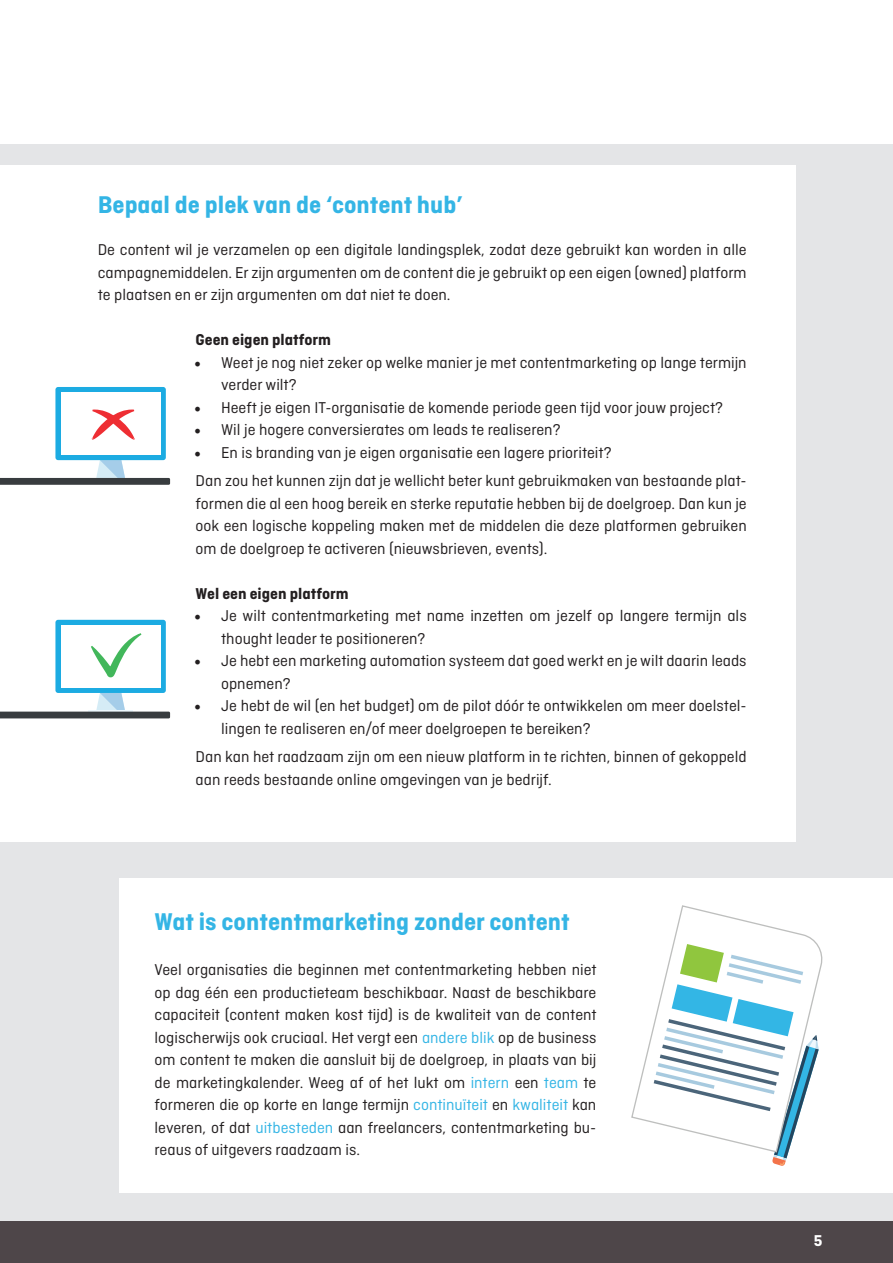
<style>
.page{position:relative;width:893px;height:1263px;background:#fff}
.page>*{position:absolute;margin:0;border:0;box-sizing:border-box;transform-origin:0 0}
.t1{font:700 25.5px "Ciutadella";color:#34b5e5}
.t2{font:16.5px/22.5px "Ciutadella";color:#231f20}
.t3{font:700 16.5px "Ciutadella";color:#231f20}
.t4{font:700 16.5px "Ciutadella";color:#fff}
.s1{font-family:"Minion Pro";font-size:18px}
.s2{color:#34b5e5}
</style>
<div class="page">
<div style="left:0;top:1220px;width:893px;height:43px;background:#4e4649"></div>
<div style="left:0;top:144px;width:893px;height:1076px;background:#e4e5e7"></div>
<div style="left:0;top:166px;width:795px;height:676px;background:#fff"></div>
<div style="left:120px;top:878px;width:773px;height:315px;background:#fff"></div>
<svg style="left:631px;top:905px;width:192px;height:218px"></svg>
<svg style="left:654px;top:944px;width:165px;height:222px"></svg>
<div style="left:55px;top:620px;width:111px;height:73px;background:#1cabe2;border-radius:3px"></div>
<div style="left:61px;top:625px;width:99px;height:62px;background:#fff"></div>
<svg style="left:91px;top:633px;width:50px;height:44px"></svg>
<div style="left:55px;top:387px;width:111px;height:73px;background:#1cabe2;border-radius:3px"></div>
<div style="left:61px;top:393px;width:99px;height:62px;background:#fff"></div>
<svg style="left:92px;top:409px;width:43px;height:31px"></svg>
<svg style="left:0;top:460px;width:170px;height:25px"></svg>
<svg style="left:0;top:693px;width:170px;height:25px"></svg>
<h1 class="t1" style="left:98px;top:190px;width:366px">Bepaal de plek van de ‘content hub’</h1>
<p class="t2" style="left:98px;top:238px;width:650px;text-align:justify">De content wil je verzamelen op een digitale landingsplek, zodat deze gebruikt kan worden in alle campagnemiddelen. Er zijn argumenten om de content die je gebruikt op een eigen (owned) platform te plaatsen en er zijn argumenten om dat niet te doen.</p>
<p class="t3" style="left:196px;top:330px;width:137px">Geen eigen platform</p>
<p class="t2" style="left:221px;top:351px;width:527px;text-indent:-27px"><span class="s1">•</span> Weet je nog niet zeker op welke manier je met contentmarketing op lange termijn verder wilt?</p>
<p class="t2" style="left:194px;top:396px;width:530px"><span class="s1">•</span> Heeft je eigen IT-organisatie de komende periode geen tijd voor jouw project?</p>
<p class="t2" style="left:194px;top:418px;width:368px"><span class="s1">•</span> Wil je hogere conversierates om leads te realiseren?</p>
<p class="t2" style="left:194px;top:438px;width:554px;line-height:28.5px"><span class="s1">•</span> En is branding van je eigen organisatie een lagere prioriteit?<br>Dan zou het kunnen zijn dat je wellicht beter kunt gebruikmaken van bestaande plat-</p>
<p class="t2" style="left:196px;top:492px;width:553px;text-align:justify">formen die al een hoog bereik en sterke reputatie hebben bij de doelgroep. Dan kun je ook een logische koppeling maken met de middelen die deze platformen gebruiken om de doelgroep te activeren (nieuwsbrieven, events).</p>
<p class="t3" style="left:196px;top:584px;width:155px">Wel een eigen platform</p>
<p class="t2" style="left:221px;top:604px;width:527px;text-indent:-27px"><span class="s1">•</span> Je wilt contentmarketing met name inzetten om jezelf op langere termijn als thought leader te positioneren?</p>
<p class="t2" style="left:221px;top:649px;width:527px;text-indent:-27px"><span class="s1">•</span> Je hebt een marketing automation systeem dat goed werkt en je wilt daarin leads opnemen?</p>
<p class="t2" style="left:221px;top:694px;width:527px;text-indent:-27px"><span class="s1">•</span> Je hebt de wil (en het budget) om de pilot dóór te ontwikkelen om meer doelstel&shy;lingen te realiseren en/of meer doelgroepen te bereiken?</p>
<p class="t2" style="left:196px;top:745px;width:553px">Dan kan het raadzaam zijn om een nieuw platform in te richten, binnen of gekoppeld aan reeds bestaande online omgevingen van je bedrijf.</p>
<h1 class="t1" style="left:155px;top:907px;width:417px">Wat is contentmarketing zonder content</h1>
<p class="t2" style="left:155px;top:958px;width:444px;text-align:justify">Veel organisaties die beginnen met contentmarketing hebben niet op dag één een productieteam beschikbaar. Naast de beschikbare capaciteit (content maken kost tijd) is de kwaliteit van de content logischerwijs ook cruciaal. Het vergt een <span class="s2">andere blik</span> op de business om content te maken die aansluit bij de doelgroep, in plaats van bij de marketingkalender. Weeg af of het lukt om <span class="s2">intern</span> een <span class="s2">team</span> te formeren die op korte en lange termijn <span class="s2">continuïteit</span> en <span class="s2">kwaliteit</span> kan leveren, of dat <span class="s2">uitbesteden</span> aan freelancers, contentmarketing bu&shy;reaus of uitgevers raadzaam is.</p>
<p class="t4" style="left:814px;top:1231px;width:10px">5</p>
</div>
